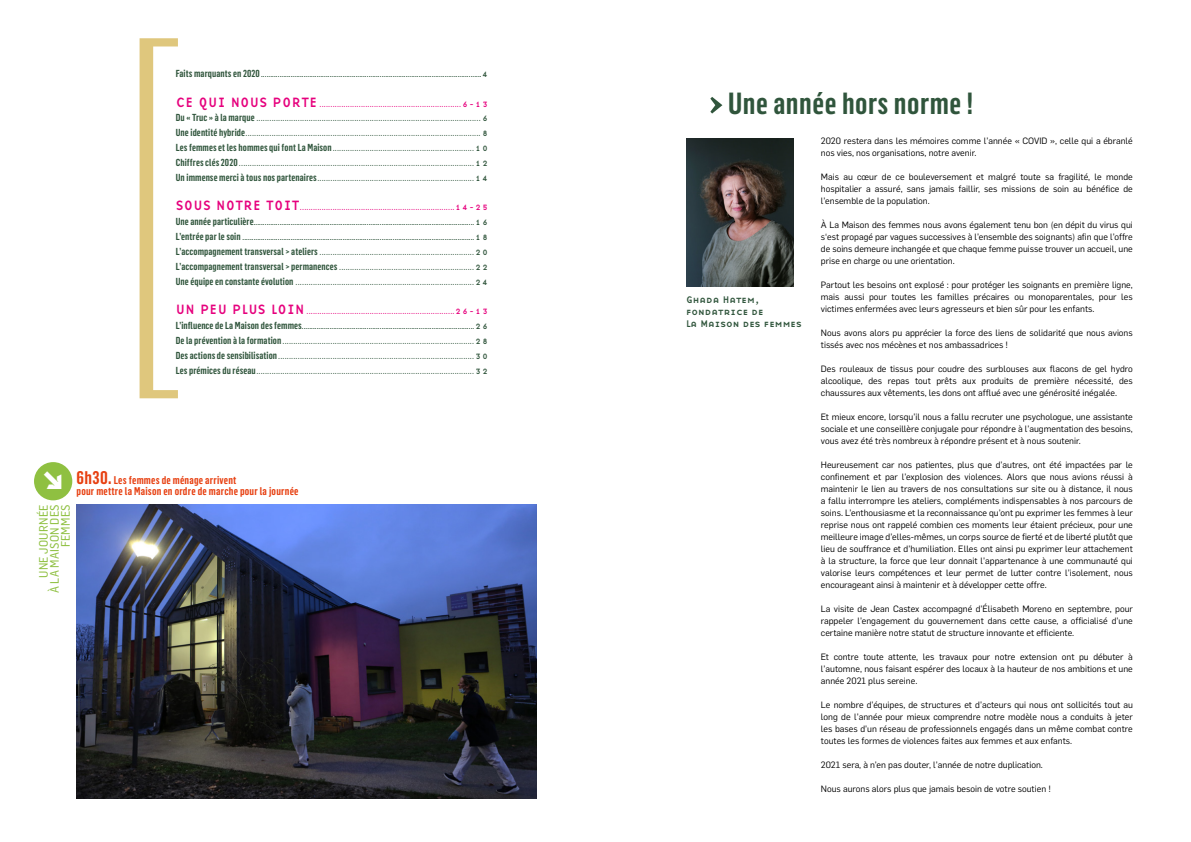
<style>
.page{position:relative;width:1191px;height:842px;background:#fff}
.page>*{position:absolute;margin:0;border:0;box-sizing:border-box;transform-origin:0 0}
.t1{font:600 30px "Flama Condensed";letter-spacing:.02em;color:#30553c}
.t2{font:30px "Fleches Left Right";color:#fff}
.t3{font:12px/11px "Flama Semicondensed Basic";letter-spacing:.02em;color:#8fc041;text-align:right}
.t4{font:600 11px/11px "Flama Condensed";letter-spacing:.02em;color:#e74011}
.t5{font:10px/12px "Base Nine Small Caps";color:#30553c}
.t6{font:9px/12px "Flama";color:#000;text-align:justify}
.t7{font:9px/14.8px "Flama";color:#30553c;text-align:justify}
.t8{font:9px/14.8px "DIN Engschrift";color:#30553c}
.t9{font:9px "Flama";color:#e6007d}
.s1{font-family:"Flama Condensed";font-weight:600;font-size:10px}
.s2{font-family:"Base Nine";font-size:8px}
.s3{font-family:"Base Nine";font-size:14px;color:#e6007d}
.s4{color:#e6007d}
.s5{font-family:"Base Nine";font-size:8px;color:#e6007d}
.s6{font-family:"Base Nine";font-size:14px}
.s7{font-size:18px}
</style>
<div class="page">
<div style="left:34px;top:462px;width:38px;height:38px;background:#8fc041;border-radius:50%"></div>
<img style="left:77px;top:505px;width:459px;height:293px">
<svg style="left:710px;top:97px;width:12px;height:17px"></svg>
<svg style="left:140px;top:38px;width:38px;height:360px"></svg>
<img style="left:687px;top:139px;width:106px;height:148px">
<p class="t8" style="left:176px;top:66px;width:313px"><span class="s1">Faits marquants en 2020</span> .......................................................................................................................<span class="s2">4</span></p>
<p class="t7" style="left:176px;top:95px;width:313px"><span class="s3">CE QUI NOUS PORTE</span> <span class="s4">.................................................................</span> <span class="s5">6 - 1 3<br></span><span class="s1">Du « Truc » à la marque</span> ....................................................................................................... <span class="s2">6<br></span><span class="s1">Une identité hybride</span>............................................................................................................ <span class="s2">8<br></span><span class="s1">Les femmes et les hommes qui font La Maison</span>................................................................. <span class="s2">1 0<br></span><span class="s1">Chiffres clés 2020</span> ............................................................................................................ <span class="s2">1 2<br></span><span class="s1">Un immense merci à tous nos partenaires</span>........................................................................ <span class="s2">1 4</span></p>
<p class="t9" style="left:176px;top:201px;width:313px"><span class="s6">SOUS NOTRE TOIT</span>.......................................................................<span class="s2">1 4 - 2 5</span></p>
<p class="t8" style="left:176px;top:215px;width:313px"><span class="s1">Une année particulière</span>.......................................................................................................................<span class="s2">1 6<br></span><span class="s1">L’entrée par le soin</span> .............................................................................................................................<span class="s2">1 8</span></p>
<p class="t7" style="left:176px;top:244px;width:313px"><span class="s1">L’accompagnement transversal &gt; ateliers</span> ....................................................................... <span class="s2">2 0<br></span><span class="s1">L’accompagnement transversal &gt; permanences</span> .............................................................. <span class="s2">2 2<br></span><span class="s1">Une équipe en constante évolution</span> .................................................................................. <span class="s2">2 4</span></p>
<p class="t9" style="left:176px;top:305px;width:313px"><span class="s6">UN PEU PLUS LOIN</span> ....................................................................<span class="s2">2 6 - 1 3</span></p>
<p class="t8" style="left:176px;top:319px;width:313px"><span class="s1">L’influence de La Maison des femmes</span>.............................................................................................<span class="s2">2 6</span></p>
<p class="t7" style="left:176px;top:333px;width:313px"><span class="s1">De la prévention à la formation</span> ........................................................................................ <span class="s2">2 8<br></span><span class="s1">Des actions de sensibilisation</span>.......................................................................................... <span class="s2">3 0<br></span><span class="s1">Les prémices du réseau</span>.................................................................................................... <span class="s2">3 2</span></p>
<h1 class="t2" style="left:43px;top:465px;width:22px">c</h1>
<p class="t4" style="left:77px;top:474px;width:223px"><span class="s7">6h30.</span> Les femmes de ménage arrivent<br>pour mettre la Maison en ordre de marche pour la journée</p>
<h2 class="t3" style="left:38px;top:593px;width:90px;rotate:-90deg">UNE JOURNÉE<br>À LA MAISON DES<br>FEMMES</h2>
<h1 class="t1" style="left:728px;top:84px;width:247px">Une année hors norme !</h1>
<p class="t5" style="left:686px;top:293px;width:117px">Ghada Hatem, fondatrice de<br>La Maison des femmes</p>
<p class="t6" style="left:821px;top:135px;width:313px">2020 restera dans les mémoires comme l’année « COVID », celle qui a ébranlé nos vies, nos organisations, notre avenir.</p>
<p class="t6" style="left:821px;top:171px;width:313px">Mais au cœur de ce bouleversement et malgré toute sa fragilité, le monde hospitalier a assuré, sans jamais faillir, ses missions de soin au bénéfice de l’ensemble de la population.</p>
<p class="t6" style="left:821px;top:219px;width:313px">À La Maison des femmes nous avons également tenu bon (en dépit du virus qui s‘est propagé par vagues successives à l’ensemble des soignants) afin que l’offre de soins demeure inchangée et que chaque femme puisse trouver un accueil, une prise en charge ou une orientation.</p>
<p class="t6" style="left:821px;top:279px;width:313px">Partout les besoins ont explosé : pour protéger les soignants en première ligne, mais aussi pour toutes les familles précaires ou monoparentales, pour les victimes enfermées avec leurs agresseurs et bien sûr pour les enfants.</p>
<p class="t6" style="left:821px;top:327px;width:313px">Nous avons alors pu apprécier la force des liens de solidarité que nous avions tissés avec nos mécènes et nos ambassadrices !</p>
<p class="t6" style="left:821px;top:363px;width:313px">Des rouleaux de tissus pour coudre des surblouses aux flacons de gel hydro alcoolique, des repas tout prêts aux produits de première nécessité, des chaussures aux vêtements, les dons ont afflué avec une générosité inégalée.</p>
<p class="t6" style="left:821px;top:411px;width:313px">Et mieux encore, lorsqu’il nous a fallu recruter une psychologue, une assistante sociale et une conseillère conjugale pour répondre à l’augmentation des besoins, vous avez été très nombreux à répondre présent et à nous soutenir.</p>
<p class="t6" style="left:821px;top:459px;width:313px">Heureusement car nos patientes, plus que d’autres, ont été impactées par le confinement et par l’explosion des violences. Alors que nous avions réussi à maintenir le lien au travers de nos consultations sur site ou à distance, il nous a fallu interrompre les ateliers, compléments indispensables à nos parcours de soins. L’enthousiasme et la reconnaissance qu’ont pu exprimer les femmes à leur reprise nous ont rappelé combien ces moments leur étaient précieux, pour une meilleure image d’elles-mêmes, un corps source de fierté et de liberté plutôt que lieu de souffrance et d’humiliation. Elles ont ainsi pu exprimer leur attachement à la structure, la force que leur donnait l’appartenance à une communauté qui valorise leurs compétences et leur permet de lutter contre l’isolement, nous encourageant ainsi à maintenir et à développer cette offre.</p>
<p class="t6" style="left:821px;top:603px;width:313px">La visite de Jean Castex accompagné d’Élisabeth Moreno en septembre, pour rappeler l’engagement du gouvernement dans cette cause, a officialisé d’une certaine manière notre statut de structure innovante et efficiente.</p>
<p class="t6" style="left:821px;top:651px;width:313px">Et contre toute attente, les travaux pour notre extension ont pu débuter à l’automne, nous faisant espérer des locaux à la hauteur de nos ambitions et une année 2021 plus sereine.</p>
<p class="t6" style="left:821px;top:699px;width:313px">Le nombre d’équipes, de structures et d’acteurs qui nous ont sollicités tout au long de l’année pour mieux comprendre notre modèle nous a conduits à jeter les bases d’un réseau de professionnels engagés dans un même combat contre toutes les formes de violences faites aux femmes et aux enfants.</p>
<p class="t6" style="left:821px;top:759px;width:223px">2021 sera, à n’en pas douter, l’année de notre duplication.</p>
<p class="t6" style="left:821px;top:783px;width:231px">Nous aurons alors plus que jamais besoin de votre soutien !</p>
</div>
